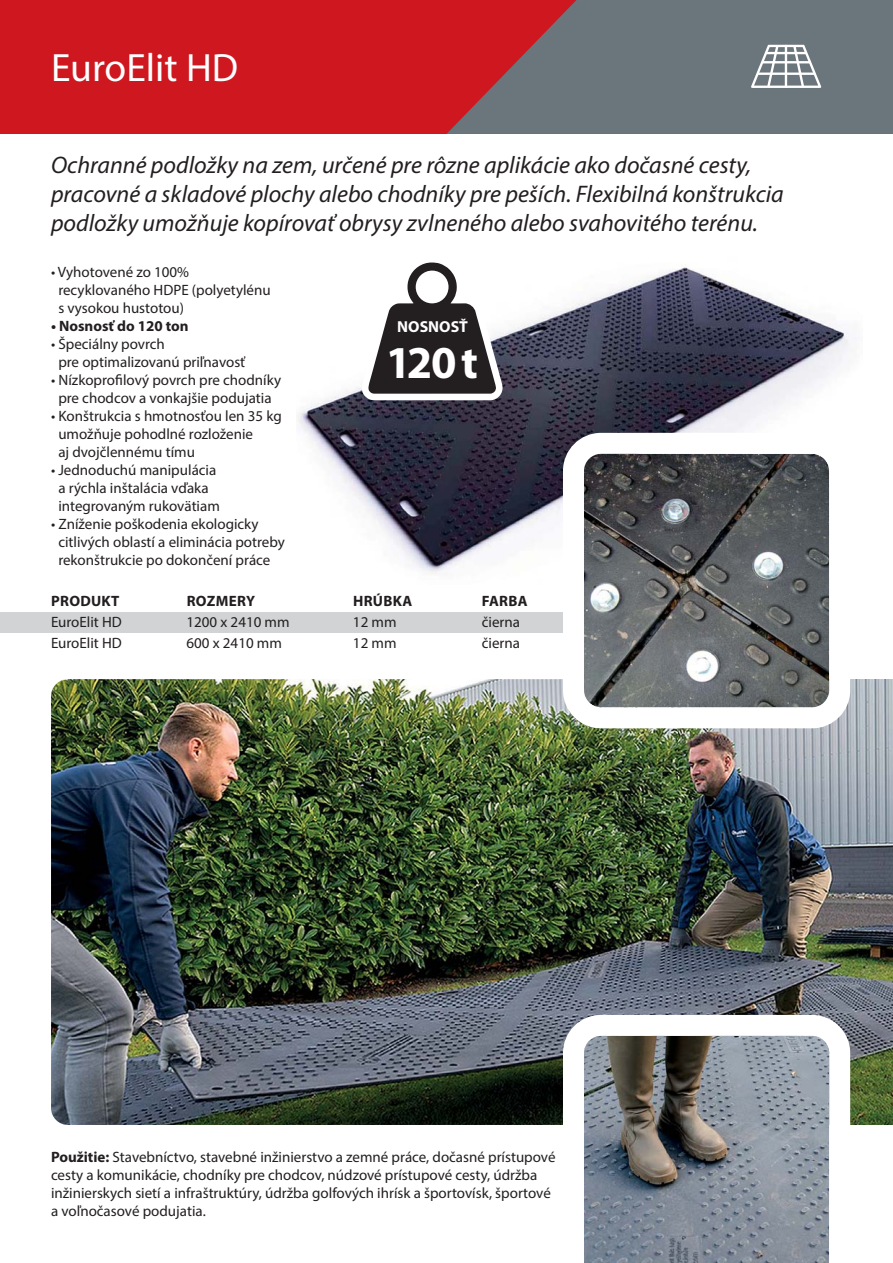
<style>
.page{position:relative;width:893px;height:1263px;background:#fff}
.page>*{position:absolute;margin:0;border:0;box-sizing:border-box;transform-origin:0 0}
.t1{font:700 45.9px "Myriad Pro";color:#fff}
.t2{font:39.6px "Myriad Pro";color:#fff}
.t3{font:italic 24px/28.8px "Myriad Pro";color:#231f20}
.t4{font:700 15.9px "Myriad Pro";color:#fff}
.t5{font:15px/18px "Myriad Pro";color:#231f20}
.t6{font:700 15px "Myriad Pro";letter-spacing:.02em;color:#231f20}
.t7{font:700 15px "Myriad Pro";color:#231f20}
.s1{font-weight:700}
</style>
<div class="page">
<div style="left:0;top:0;width:893px;height:134px;background:#ce171e"></div>
<svg style="left:446px;top:0;width:447px;height:134px;fill:#6a757c"></svg>
<img style="left:297px;top:267px;width:559px;height:307px">
<svg style="left:751px;top:45px;width:70px;height:43px"></svg>
<hr style="left:765px;top:52px;width:42px;height:2px;background:#fff">
<hr style="left:762px;top:61px;width:49px;height:2px;background:#fff">
<hr style="left:757px;top:73px;width:58px;height:2px;background:#fff">
<div style="left:0;top:612px;width:563px;height:21px;background:#d1d3d4"></div>
<img style="left:51px;top:679px;width:842px;height:446px;border-radius:17px">
<img style="left:679px;top:679px;width:214px;height:446px">
<svg style="left:563px;top:433px;width:287px;height:295px"></svg>
<svg style="left:563px;top:1015px;width:287px;height:248px"></svg>
<svg style="left:351px;top:267px;width:160px;height:305px"></svg>
<svg style="left:368px;top:262px;width:128px;height:132px"></svg>
<h2 class="t2" style="left:51px;top:53px;width:189px">EuroElit HD</h2>
<h3 class="t3" style="left:51px;top:151px;width:734px">Ochranné podložky na zem, určené pre rôzne aplikácie ako dočasné cesty, pracovné a skladové plochy alebo chodníky pre peších. Flexibilná konštrukcia podložky umožňuje kopírovať obrysy zvlneného alebo svahovitého terénu.</h3>
<p class="t5" style="left:58px;top:264px;width:214px;text-indent:-7px">• Vyhotovené zo 100% recyklovaného HDPE (polyetylénu s vysokou hustotou)</p>
<p class="t7" style="left:51px;top:317px;width:139px">• Nosnosť do 120 ton</p>
<p class="t5" style="left:58px;top:336px;width:189px;text-indent:-7px">• Špeciálny povrch<br>pre optimalizovanú priľnavosť</p>
<p class="t5" style="left:51px;top:372px;width:232px;text-align:center">• Nízkoprofilový povrch pre chodníky pre chodcov a vonkajšie podujatia</p>
<p class="t5" style="left:58px;top:408px;width:225px;text-indent:-7px">• Konštrukcia s hmotnosťou len 35 kg umožňuje pohodlné rozloženie<br>aj dvojčlennému tímu</p>
<p class="t5" style="left:51px;top:462px;width:170px;text-align:center">• Jednoduchú manipulácia a rýchla inštalácia vďaka integrovaným rukovätiam</p>
<p class="t5" style="left:58px;top:516px;width:228px;text-indent:-7px">• Zníženie poškodenia ekologicky citlivých oblastí a eliminácia potreby rekonštrukcie po dokončení práce</p>
<p class="t4" style="left:397px;top:317px;width:72px">NOSNOSŤ</p>
<h1 class="t1" style="left:386px;top:335px;width:94px">120 t</h1>
<p class="t6" style="left:51px;top:592px;width:70px">PRODUKT</p>
<p class="t6" style="left:187px;top:592px;width:70px">ROZMERY</p>
<p class="t6" style="left:353px;top:592px;width:61px">HRÚBKA</p>
<p class="t6" style="left:482px;top:592px;width:47px">FARBA</p>
<p class="t5" style="left:51px;top:615px;width:72px">EuroElit HD</p>
<p class="t5" style="left:187px;top:615px;width:105px">1200 x 2410 mm</p>
<p class="t5" style="left:353px;top:615px;width:45px">12 mm</p>
<p class="t5" style="left:482px;top:615px;width:40px">čierna</p>
<p class="t5" style="left:51px;top:636px;width:72px">EuroElit HD</p>
<p class="t5" style="left:187px;top:636px;width:97px">600 x 2410 mm</p>
<p class="t5" style="left:353px;top:636px;width:45px">12 mm</p>
<p class="t5" style="left:482px;top:636px;width:40px">čierna</p>
<p class="t5" style="left:51px;top:1149px;width:506px"><span class="s1">Použitie:</span> Stavebníctvo, stavebné inžinierstvo a zemné práce, dočasné prístupové cesty a komunikácie, chodníky pre chodcov, núdzové prístupové cesty, údržba inžinierskych sietí a infraštruktúry, údržba golfových ihrísk a športovísk, športové a voľnočasové podujatia.</p>
</div>
